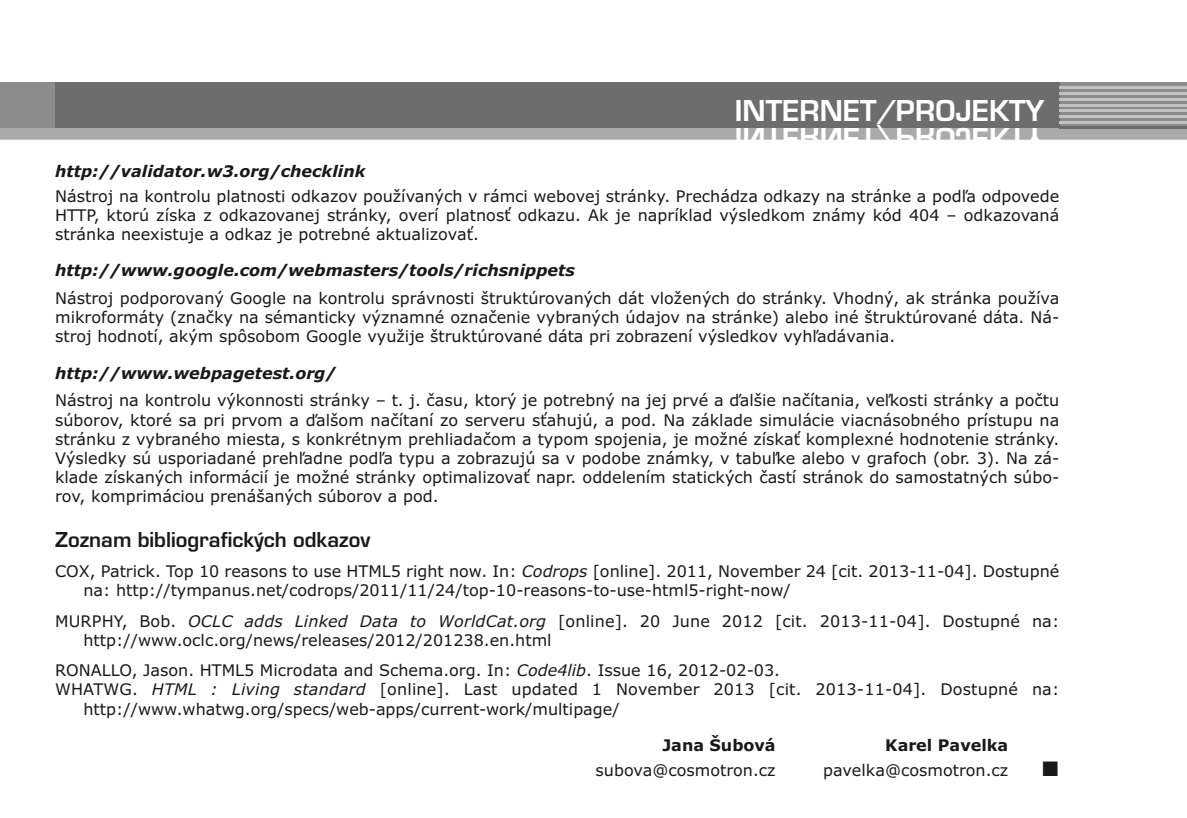
<style>
.page{position:relative;width:1187px;height:818px;background:#fff}
.page>*{position:absolute;margin:0;border:0;box-sizing:border-box;transform-origin:0 0}
.t1{font:28px "Euromode CE Bold";color:#fff}
.t2{font:20px "Euromode CE Bold";color:#191919}
.t3{font:16px/19.2px "Verdana";color:#191919;text-align:justify}
.t4{font:italic 700 16px "Verdana";color:#191919}
.t5{font:700 16px "Verdana";color:#191919}
.s1{font-style:italic}
</style>
<div class="page">
<svg style="left:0;top:82px;width:1186px;height:58px;background:#a7a7a7"></svg>
<svg style="left:0;top:83px;width:1186px;height:45px;background:#939393"></svg>
<div style="left:55px;top:83px;width:1004px;height:45px;background:#6d6d6d"></div>
<hr style="left:1059px;top:126px;width:127px;height:2px;background:#6d6d6d">
<hr style="left:1059px;top:121px;width:127px;height:2px;background:#c2c2c2">
<hr style="left:1059px;top:115px;width:127px;height:2px;background:#c2c2c2">
<hr style="left:1059px;top:110px;width:127px;height:2px;background:#c2c2c2">
<hr style="left:1059px;top:104px;width:127px;height:2px;background:#c2c2c2">
<hr style="left:1059px;top:98px;width:127px;height:2px;background:#c2c2c2">
<hr style="left:1059px;top:93px;width:127px;height:2px;background:#c2c2c2">
<hr style="left:1059px;top:87px;width:127px;height:2px;background:#c2c2c2">
<h1 class="t1" style="left:734px;top:97px;width:311px">II NN TT EE RR NN EE TT // PP RR OO JJ EE KK TT YY</h1>
<p class="t4" style="left:55px;top:162px;width:312px">http://validator.w3.org/checklink</p>
<p class="t3" style="left:55px;top:186px;width:1005px">Nástroj na kontrolu platnosti odkazov používaných v rámci webovej stránky. Prechádza odkazy na stránke a podľa odpovede HTTP, ktorú získa z odkazovanej stránky, overí platnosť odkazu. Ak je napríklad výsledkom známy kód 404 – odkazovaná stránka neexistuje a odkaz je potrebné aktualizovať.</p>
<p class="t4" style="left:55px;top:261px;width:521px">http://www.google.com/webmasters/tools/richsnippets</p>
<p class="t3" style="left:55px;top:289px;width:1005px">Nástroj podporovaný Google na kontrolu správnosti štruktúrovaných dát vložených do stránky. Vhodný, ak stránka používa mikroformáty (značky na sémanticky významné označenie vybraných údajov na stránke) alebo iné štruktúrované dáta. Ná&shy;stroj hodnotí, akým spôsobom Google využije štruktúrované dáta pri zobrazení výsledkov vyhľadávania.</p>
<p class="t4" style="left:55px;top:364px;width:283px">http://www.webpagetest.org/</p>
<p class="t3" style="left:55px;top:391px;width:1005px">Nástroj na kontrolu výkonnosti stránky – t. j. času, ktorý je potrebný na jej prvé a ďalšie načítania, veľkosti stránky a počtu súborov, ktoré sa pri prvom a ďalšom načítaní zo serveru sťahujú, a pod. Na základe simulácie viacnásobného prístupu na stránku z vybraného miesta, s konkrétnym prehliadačom a typom spojenia, je možné získať komplexné hodnotenie stránky.<br>Výsledky sú usporiadané prehľadne podľa typu a zobrazujú sa v podobe známky, v tabuľke alebo v grafoch (obr. 3). Na zá&shy;klade získaných informácií je možné stránky optimalizovať napr. oddelením statických častí stránok do samostatných súbo&shy;rov, komprimáciou prenášaných súborov a pod.</p>
<p class="t2" style="left:55px;top:528px;width:316px">Zoznam bibliografických odkazov</p>
<p class="t3" style="left:83px;top:561px;width:977px;text-indent:-28px">COX, Patrick. Top 10 reasons to use HTML5 right now. In: <span class="s1">Codrops</span> [online]. 2011, November 24 [cit. 2013-11-04]. Dostupné na: http://tympanus.net/codrops/2011/11/24/top-10-reasons-to-use-html5-right-now/</p>
<p class="t3" style="left:83px;top:611px;width:977px;text-indent:-28px">MURPHY, Bob. <span class="s1">OCLC adds Linked Data to WorldCat.org</span> [online]. 20 June 2012 [cit. 2013-11-04]. Dostupné na: http://www.oclc.org/news/releases/2012/201238.en.html</p>
<p class="t3" style="left:55px;top:661px;width:726px">RONALLO, Jason. HTML5 Microdata and Schema.org. In: <span class="s1">Code4lib</span>. Issue 16, 2012-02-03.</p>
<p class="t3" style="left:55px;top:680px;width:1005px">WHATWG. <span class="s1">HTML : Living standard</span> [online]. Last updated 1 November 2013 [cit. 2013-11-04]. Dostupné na:</p>
<p class="t3" style="left:83px;top:699px;width:537px">http://www.whatwg.org/specs/web-apps/current-work/multipage/</p>
<p class="t5" style="left:662px;top:736px;width:115px">Jana Šubová</p>
<p class="t3" style="left:595px;top:760px;width:181px">subova@cosmotron.cz</p>
<p class="t5" style="left:885px;top:736px;width:124px">Karel Pavelka</p>
<p class="t3" style="left:823px;top:760px;width:186px">pavelka@cosmotron.cz</p>
</div>
